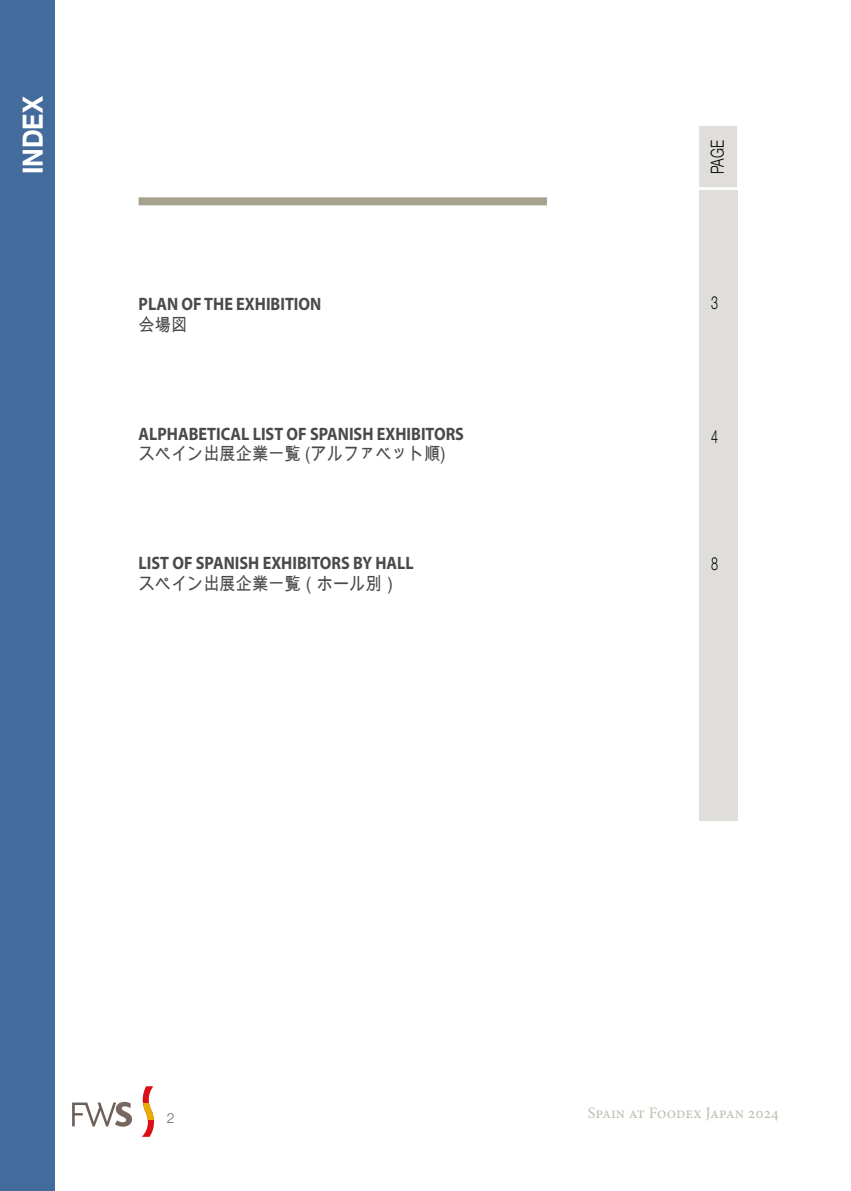
<style>
.page{position:relative;width:851px;height:1191px;background:#fff}
.page>*{position:absolute;margin:0;border:0;box-sizing:border-box;transform-origin:0 0}
.t1{font:700 28px "Helvetica Neue LT Pro";color:#fff;scale:.9 1}
.t2{font:700 18px "Myriad Pro";color:#4a4a49;scale:.9 1}
.t3{font:18px "Arial Unicode MS";color:#4a4a49;scale:.9 1}
.t4{font:300 18px "Helvetica Neue LT Pro";color:#000;scale:.75 1}
.t5{font:300 18px "Helvetica Neue LT Pro";color:#000;scale:.7 1}
.t6{font:16px "Minion Pro";color:#c1bdaf}
.t7{font:300 14px "Helvetica Neue LT Pro";color:#75675f}
</style>
<div class="page">
<div style="left:699px;top:190px;width:38px;height:630px;background:#dfdeda"></div>
<div style="left:699px;top:126px;width:38px;height:61px;background:#dfdedb"></div>
<div style="left:138px;top:197px;width:409px;height:8px;background:#a7a190"></div>
<div style="left:0;top:0;width:55px;height:1191px;background:#436c9d"></div>
<hr style="left:850px;top:0;width:1px;height:45px;background:#436c9d">
<svg style="left:142px;top:1086px;width:12px;height:50px"></svg>
<svg style="left:72px;top:1101px;width:60px;height:25px"></svg>
<h1 class="t1" style="left:16px;top:174px;width:88px;rotate:-90deg">INDEX</h1>
<p class="t2" style="left:138px;top:292px;width:204px">PLAN OF THE EXHIBITION</p>
<p class="t3" style="left:138px;top:311px;width:56px">会場図</p>
<p class="t2" style="left:138px;top:422px;width:363px">ALPHABETICAL LIST OF SPANISH EXHIBITORS</p>
<p class="t3" style="left:138px;top:441px;width:342px">スペイン出展企業一覧 (アルファベット順)</p>
<p class="t2" style="left:138px;top:551px;width:307px">LIST OF SPANISH EXHIBITORS BY HALL</p>
<p class="t3" style="left:138px;top:570px;width:289px">スペイン出展企業一覧（ホール別）</p>
<p class="t4" style="left:706px;top:174px;width:47px;rotate:-90deg">PAGE</p>
<p class="t5" style="left:711px;top:292px;width:12px">3</p>
<p class="t5" style="left:711px;top:425px;width:12px">4</p>
<p class="t5" style="left:711px;top:552px;width:12px">8</p>
<p class="t7" style="left:167px;top:1109px;width:9px">2</p>
<p class="t6" style="left:587px;top:1101px;width:192px">Spain at Foodex Japan 2024</p>
</div>
